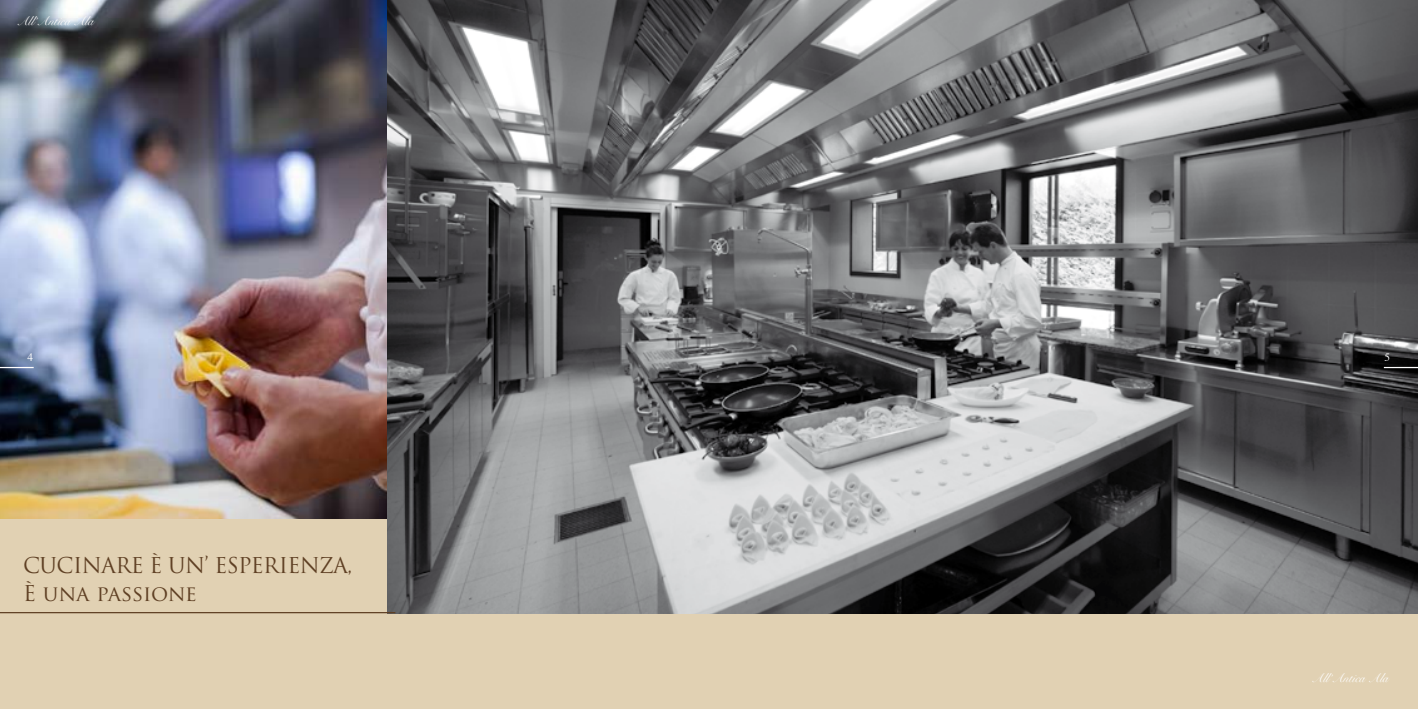
<style>
.page{position:relative;width:1418px;height:709px;background:#fff}
.page>*{position:absolute;margin:0;border:0;box-sizing:border-box;transform-origin:0 0}
.t1{font:21.25px/27.5px "Trajan Pro";letter-spacing:-.03em;color:#5f4024}
.t2{font:12.5px "Snell Roundhand";color:#fff}
.t3{font:11.25px "Times";color:#fff}
</style>
<div class="page">
<div style="left:0;top:0;width:709px;height:709px;background:#e1d1b3"></div>
<div style="left:709px;top:0;width:708px;height:709px;background:#e1d1b3"></div>
<img style="left:0;top:0;width:387px;height:518px">
<img style="left:388px;top:0;width:1029px;height:613px">
<hr style="left:0;top:612px;width:395px;height:1px;background:#5f4024">
<hr style="left:0;top:367px;width:34px;height:1px;background:#fff">
<hr style="left:1383px;top:367px;width:34px;height:1px;background:#fff">
<p class="t2" style="left:17px;top:14px;width:78px">All’Antica Ala</p>
<p class="t3" style="left:27px;top:346px;width:7px">4</p>
<p class="t1" style="left:23px;top:551px;width:331px">CUCINARE È UN’ ESPERIENZA,<br>È una passione</p>
<p class="t3" style="left:1384px;top:346px;width:7px">5</p>
<p class="t2" style="left:1311px;top:670px;width:78px">All’Antica Ala</p>
</div>
